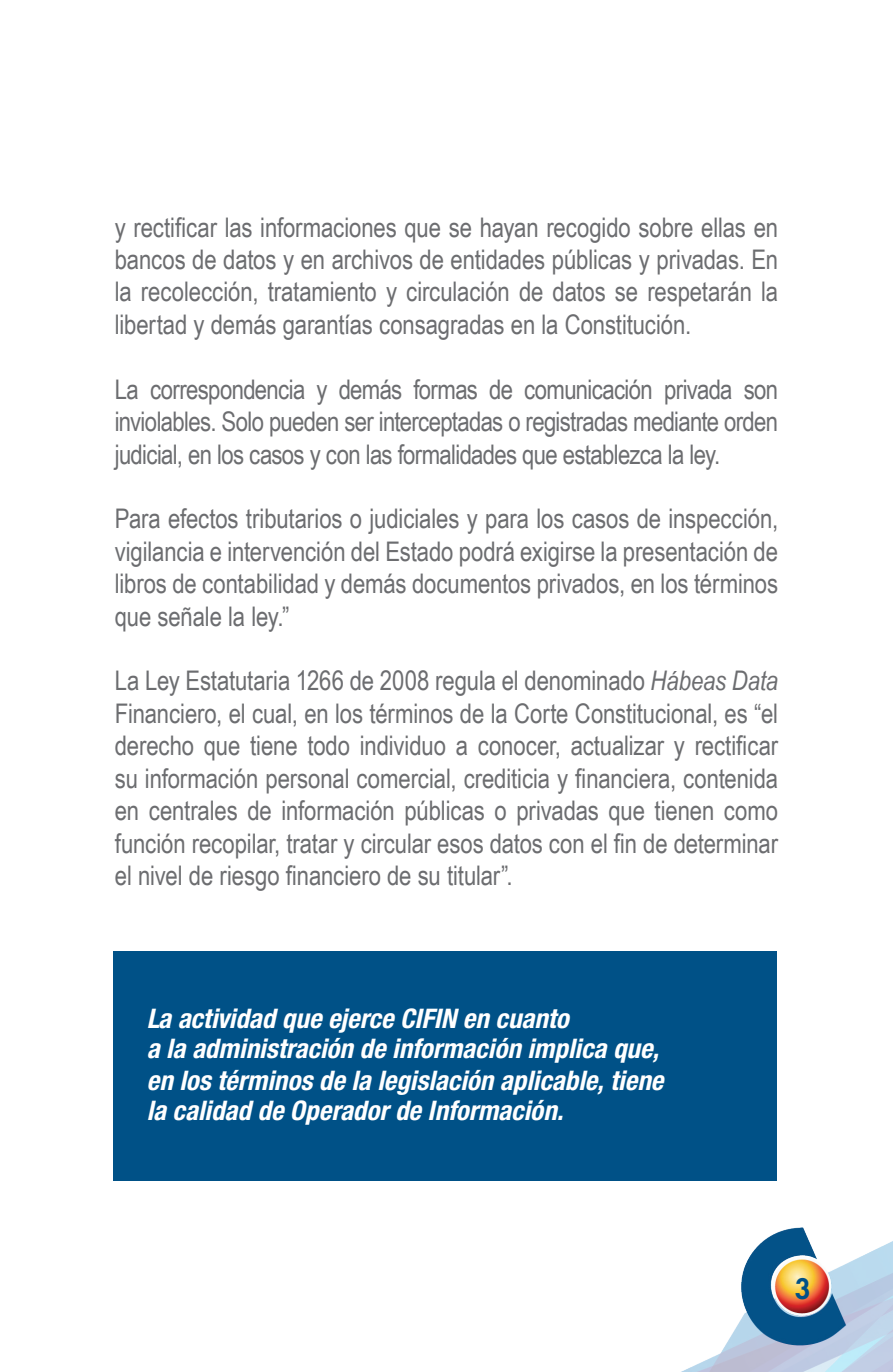
<style>
.page{position:relative;width:893px;height:1372px;background:#fff}
.page>*{position:absolute;margin:0;border:0;box-sizing:border-box;transform-origin:0 0}
.t1{font:27px/32.4px "Arial Narrow";letter-spacing:-.005em;color:#6c6d70;text-align:justify}
.t2{font:italic 700 condensed 27px/30.8px "Helvetica Neue LT Std";color:#fff}
.t3{font:800 27px "Futura LT";color:#005187}
.s1{font-style:italic}
</style>
<div class="page">
<img style="left:683px;top:1227px;width:210px;height:144px">
<div style="left:113px;top:951px;width:664px;height:229px;background:#005187"></div>
<p class="t1" style="left:115px;top:211px;width:665px">y rectificar las informaciones que se hayan recogido sobre ellas en bancos de datos y en archivos de entidades públicas y privadas. En la recolección, tratamiento y circulación de datos se respetarán la libertad y demás garantías consagradas en la Constitución.</p>
<p class="t1" style="left:115px;top:373px;width:665px">La correspondencia y demás formas de comunicación privada son inviolables. Solo pueden ser interceptadas o registradas mediante orden judicial, en los casos y con las formalidades que establezca la ley.</p>
<p class="t1" style="left:115px;top:502px;width:665px">Para efectos tributarios o judiciales y para los casos de inspección, vigilancia e intervención del Estado podrá exigirse la presentación de libros de contabilidad y demás documentos privados, en los términos que señale la ley.”</p>
<p class="t1" style="left:115px;top:664px;width:665px">La Ley Estatutaria 1266 de 2008 regula el denominado <span class="s1">Hábeas Data </span>Financiero, el cual, en los términos de la Corte Constitucional, es “el derecho que tiene todo individuo a conocer, actualizar y rectificar su información personal comercial, crediticia y financiera, contenida en centrales de información públicas o privadas que tienen como función recopilar, tratar y circular esos datos con el fin de determinar el nivel de riesgo financiero de su titular”.</p>
<p class="t2" style="left:147px;top:1002px;width:518px">La actividad que ejerce CIFIN en cuanto<br>a la administración de información implica que, en los términos de la legislación aplicable, tiene la calidad de Operador de Información.</p>
<p class="t3" style="left:795px;top:1270px;width:17px">3</p>
</div>
